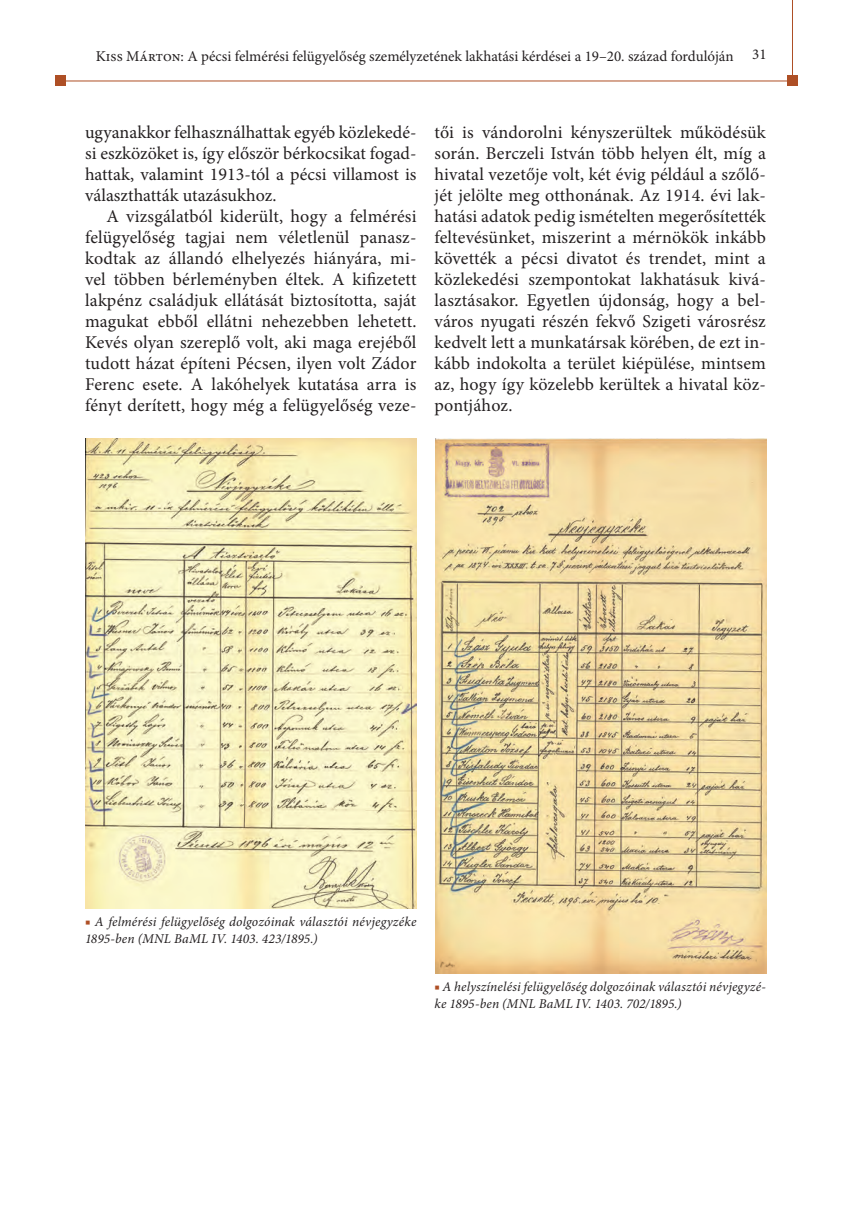
<style>
.page{position:relative;width:851px;height:1212px;background:#fff}
.page>*{position:absolute;margin:0;border:0;box-sizing:border-box;transform-origin:0 0}
.t1{font:18px/21px "Minion Pro";letter-spacing:.005em;color:#231f20;text-align:justify}
.t2{font:15px "Minion Pro";color:#231f20}
.t3{font:italic 13.5px/16.5px "Minion Pro";letter-spacing:.01em;color:#231f20}
.s1{color:#ae4f25}
</style>
<div class="page">
<hr style="left:59px;top:81px;width:733px;height:1px;background:#ae4f25">
<hr style="left:792px;top:0;width:1px;height:86px;background:#ae4f25">
<div style="left:55px;top:75px;width:11px;height:11px;background:#ae4f25"></div>
<div style="left:787px;top:75px;width:10px;height:11px;background:#ae4f25"></div>
<img style="left:85px;top:439px;width:331px;height:470px">
<img style="left:435px;top:439px;width:331px;height:534px">
<p class="t2" style="left:96px;top:46px;width:672px">Kiss Márton: A pécsi felmérési felügyelőség személyzetének lakhatási kérdései a 19–20. század fordulóján 31</p>
<p class="t1" style="left:85px;top:122px;width:333px">ugyanakkor felhasználhattak egyéb közlekedé&shy;si eszközöket is, így először bérkocsikat fogad&shy;hattak, valamint 1913-tól a pécsi villamost is választhatták utazásukhoz.</p>
<p class="t1" style="left:85px;top:206px;width:333px;text-indent:21px">A vizsgálatból kiderült, hogy a felmérési felügyelőség tagjai nem véletlenül panasz&shy;kodtak az állandó elhelyezés hiányára, mi&shy;vel többen bérleményben éltek. A kifizetett lakpénz családjuk ellátását biztosította, saját magukat ebből ellátni nehezebben lehetett.<br>Kevés olyan szereplő volt, aki maga erejéből tudott házat építeni Pécsen, ilyen volt Zádor Ferenc esete. A lakóhelyek kutatása arra is fényt derített, hogy még a felügyelőség veze-</p>
<p class="t1" style="left:434px;top:122px;width:333px">tői is vándorolni kényszerültek működésük során. Berczeli István több helyen élt, míg a hivatal vezetője volt, két évig például a szőlő&shy;jét jelölte meg otthonának. Az 1914. évi lak&shy;hatási adatok pedig ismételten megerősítették feltevésünket, miszerint a mérnökök inkább követték a pécsi divatot és trendet, mint a közlekedési szempontokat lakhatásuk kivá&shy;lasztásakor. Egyetlen újdonság, hogy a bel&shy;város nyugati részén fekvő Szigeti városrész kedvelt lett a munkatársak körében, de ezt in&shy;kább indokolta a terület kiépülése, mintsem az, hogy így közelebb kerültek a hivatal köz&shy;pontjához.</p>
<p class="t3" style="left:85px;top:914px;width:333px"><span class="s1">■</span> A felmérési felügyelőség dolgozóinak választói névjegyzéke<br>1895-ben (MNL BaML IV. 1403. 423/1895.)</p>
<p class="t3" style="left:434px;top:979px;width:333px"><span class="s1">■</span> A helyszínelési felügyelőség dolgozóinak választói névjegyzé&shy;ke 1895-ben (MNL BaML IV. 1403. 702/1895.)</p>
</div>
